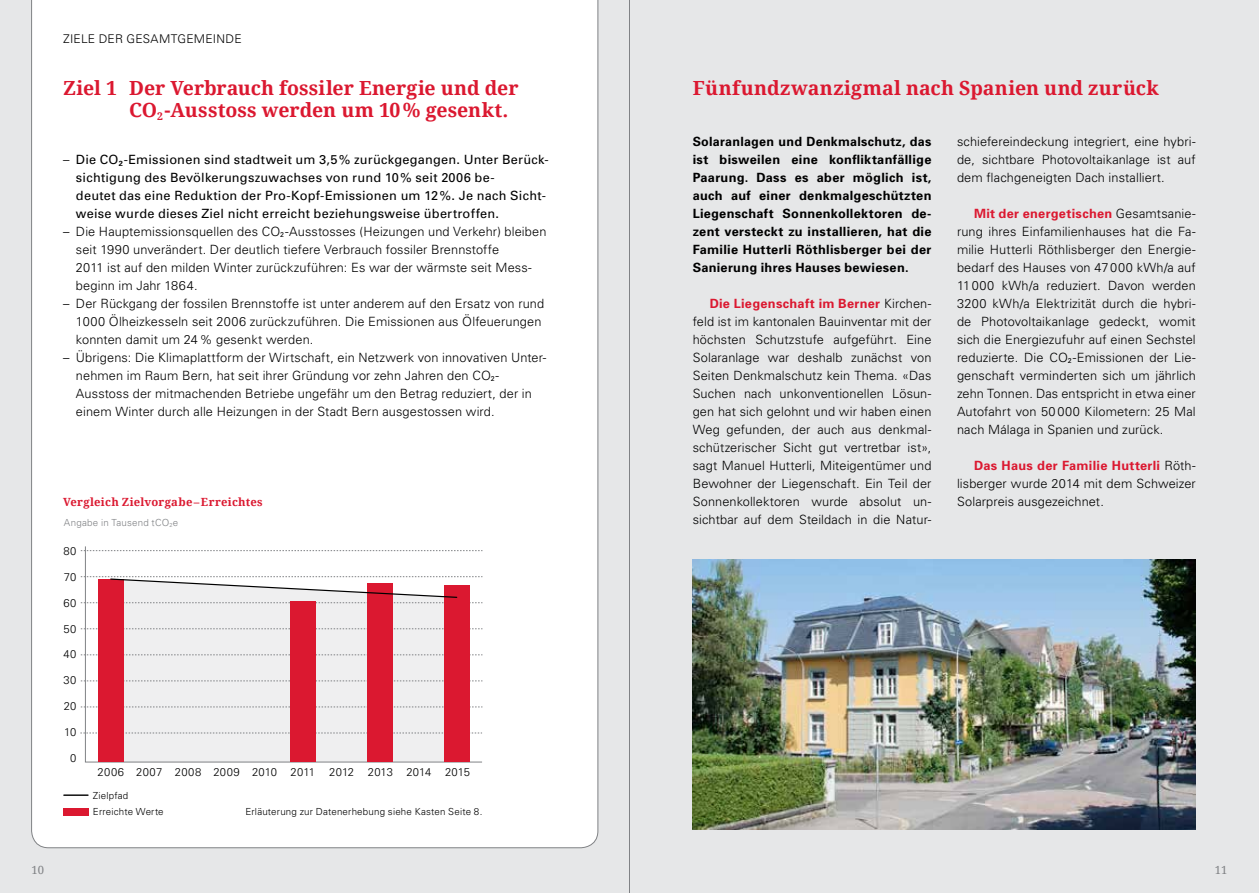
<style>
.page{position:relative;width:1259px;height:893px;background:#e6e7e8}
.page>*{position:absolute;margin:0;border:0;box-sizing:border-box;transform-origin:0 0}
.t1{font:700 19.5px/22.5px "Droid Serif";letter-spacing:.005em;color:#db1830}
.t2{font:300 12.75px/18px "Univers";letter-spacing:.01em;color:#000;text-align:justify}
.t3{font:700 12.75px/18px "Univers";letter-spacing:.025em;color:#000;text-align:justify}
.t4{font:12.75px/18px "Univers";letter-spacing:.02em;color:#000}
.t5{font:300 12px "Univers";letter-spacing:.02em;color:#000}
.t6{font:300 11.25px "Univers";letter-spacing:.025em;color:#000}
.t7{font:700 11.25px "Droid Serif";letter-spacing:.02em;color:#db1830}
.t8{font:11.25px "Droid Serif";color:#808285}
.t9{font:300 9.75px/16.5px "Univers";letter-spacing:.02em;color:#000}
.t10{font:300 9.75px "Univers";letter-spacing:.02em;color:#808285}
.s1{font-weight:300}
.s2{font-weight:700;color:#db1830}
</style>
<div class="page">
<div style="left:31px;top:0;width:567px;height:848px;background:#fff"></div>
<img style="left:692px;top:560px;width:503px;height:270px">
<hr style="left:64px;top:794px;width:24px;height:2px;background:#000">
<div style="left:63px;top:808px;width:26px;height:7px;background:#db1830"></div>
<svg style="left:85px;top:546px;width:398px;height:217px"></svg>
<svg style="left:81px;top:550px;width:401px;height:1px"></svg>
<svg style="left:81px;top:628px;width:401px;height:1px"></svg>
<svg style="left:81px;top:655px;width:401px;height:1px"></svg>
<svg style="left:81px;top:681px;width:401px;height:1px"></svg>
<svg style="left:81px;top:707px;width:401px;height:1px"></svg>
<svg style="left:80px;top:733px;width:402px;height:1px"></svg>
<div style="left:98px;top:579px;width:25px;height:183px;background:#db1830"></div>
<div style="left:290px;top:601px;width:26px;height:161px;background:#db1830"></div>
<div style="left:367px;top:583px;width:25px;height:179px;background:#db1830"></div>
<div style="left:444px;top:586px;width:25px;height:176px;background:#db1830"></div>
<svg style="left:81px;top:576px;width:401px;height:27px"></svg>
<hr style="left:629px;top:0;width:1px;height:893px;background:#808285">
<p class="t5" style="left:63px;top:31px;width:180px">Ziele der gesamtgemeinde</p>
<h1 class="t1" style="left:129px;top:77px;width:391px;text-indent:-66px">Ziel 1 Der Verbrauch fossiler Energie und der<br>CO<sub>2</sub>-Ausstoss werden um 10% gesenkt.</h1>
<h1 class="t1" style="left:692px;top:77px;width:467px">Fünfundzwanzigmal nach Spanien und zurück</h1>
<p class="t4" style="left:76px;top:150px;width:474px;text-indent:-13px"><span class="s1">–</span> Die CO<sub>2</sub>-Emissionen sind stadtweit um 3,5% zurückgegangen. Unter Berück&shy;sichtigung des Bevölkerungszuwachses von rund 10% seit 2006 be-<br>deutet das eine Reduktion der Pro-Kopf-Emissionen um 12%. Je nach Sicht&shy;weise wurde dieses Ziel nicht erreicht beziehungsweise übertroffen.</p>
<p class="t2" style="left:76px;top:222px;width:472px;text-align:left;text-indent:-13px">– Die Hauptemissionsquellen des CO<sub>2</sub> -Ausstosses (Heizungen und Verkehr) bleiben seit 1990 unverändert. Der deutlich tiefere Verbrauch fossiler Brennstoffe<br>2011 ist auf den milden Winter zurückzuführen: Es war der wärmste seit Mess&shy;beginn im Jahr 1864.</p>
<p class="t2" style="left:76px;top:294px;width:470px;text-align:left;text-indent:-13px">– Der Rückgang der fossilen Brennstoffe ist unter anderem auf den Ersatz von rund<br>1000 Ölheizkesseln seit 2006 zurückzuführen. Die Emissionen aus Ölfeuerungen konnten damit um 24% gesenkt werden.</p>
<p class="t2" style="left:76px;top:348px;width:472px;text-align:left;text-indent:-13px">– Übrigens: Die Klimaplattform der Wirtschaft, ein Netzwerk von innovativen Unter&shy;nehmen im Raum Bern, hat seit ihrer Gründung vor zehn Jahren den CO<sub>2</sub> - Ausstoss der mitmachenden Betriebe ungefähr um den Betrag reduziert, der in einem Winter durch alle Heizungen in der Stadt Bern ausgestossen wird.</p>
<p class="t7" style="left:63px;top:495px;width:201px">Vergleich Zielvorgabe–Erreichtes</p>
<p class="t10" style="left:64px;top:517px;width:116px">Angabe in Tausend tCO<sub>2</sub>e</p>
<p class="t6" style="left:63px;top:544px;width:15px">80</p>
<p class="t6" style="left:64px;top:570px;width:14px">70</p>
<p class="t6" style="left:63px;top:596px;width:15px">60</p>
<p class="t6" style="left:64px;top:622px;width:14px">50</p>
<p class="t6" style="left:63px;top:648px;width:15px">40</p>
<p class="t6" style="left:64px;top:674px;width:14px">30</p>
<p class="t6" style="left:64px;top:700px;width:14px">20</p>
<p class="t6" style="left:64px;top:726px;width:14px">10</p>
<p class="t6" style="left:70px;top:752px;width:8px">0</p>
<p class="t6" style="left:98px;top:765px;width:374px">2006 2007 2008 2009 2010 2011 2012 2013 2014 2015</p>
<p class="t9" style="left:93px;top:787px;width:72px">Zielpfad<br>Erreichte Werte</p>
<p class="t9" style="left:245px;top:803px;width:238px">Erläuterung zur Datenerhebung siehe Kasten Seite 8.</p>
<p class="t3" style="left:692px;top:132px;width:240px">Solaranlagen und Denkmalschutz, das ist bisweilen eine konfliktanfällige Paarung. Dass es aber möglich ist, auch auf einer denkmalgeschützten Liegenschaft Sonnenkollektoren de&shy;zent versteckt zu installieren, hat die Familie Hutterli Röthlisberger bei der Sanierung ihres Hauses bewiesen.</p>
<p class="t2" style="left:692px;top:294px;width:240px;text-indent:17px"><span class="s2">Die Liegenschaft im Berner</span> Kirchen&shy;feld ist im kantonalen Bauinventar mit der höchsten Schutzstufe aufgeführt. Eine Solaranlage war deshalb zunächst von Seiten Denkmalschutz kein Thema. «Das Suchen nach unkonventionellen Lösun&shy;gen hat sich gelohnt und wir haben einen Weg gefunden, der auch aus denkmal&shy;schützerischer Sicht gut vertretbar ist», sagt Manuel Hutterli, Miteigentümer und Bewohner der Liegenschaft. Ein Teil der Sonnenkollektoren wurde absolut un&shy;sichtbar auf dem Steildach in die Natur-</p>
<p class="t2" style="left:957px;top:132px;width:240px">schiefereindeckung integriert, eine hybri&shy;de, sichtbare Photovoltaikanlage ist auf dem flachgeneigten Dach installiert.</p>
<p class="t2" style="left:957px;top:204px;width:240px;text-indent:17px"><span class="s2">Mit der energetischen</span> Gesamtsanie&shy;rung ihres Einfamilienhauses hat die Fa&shy;milie Hutterli Röthlisberger den Energie&shy;bedarf des Hauses von 47000 kWh/a auf 11000 kWh/a reduziert. Davon werden 3200 kWh/a Elektrizität durch die hybri&shy;de Photovoltaikanlage gedeckt, womit sich die Energiezufuhr auf einen Sechstel reduzierte. Die CO<sub>2</sub> -Emissionen der Lie&shy;genschaft verminderten sich um jährlich zehn Tonnen. Das entspricht in etwa einer Autofahrt von 50000 Kilometern: 25 Mal nach Málaga in Spanien und zurück.</p>
<p class="t2" style="left:957px;top:456px;width:240px;text-indent:17px"><span class="s2">Das Haus der Familie Hutterli</span> Röth&shy;lisberger wurde 2014 mit dem Schweizer Solarpreis ausgezeichnet.</p>
<p class="t8" style="left:32px;top:864px;width:14px">10</p>
<p class="t8" style="left:1214px;top:864px;width:14px">11</p>
</div>
